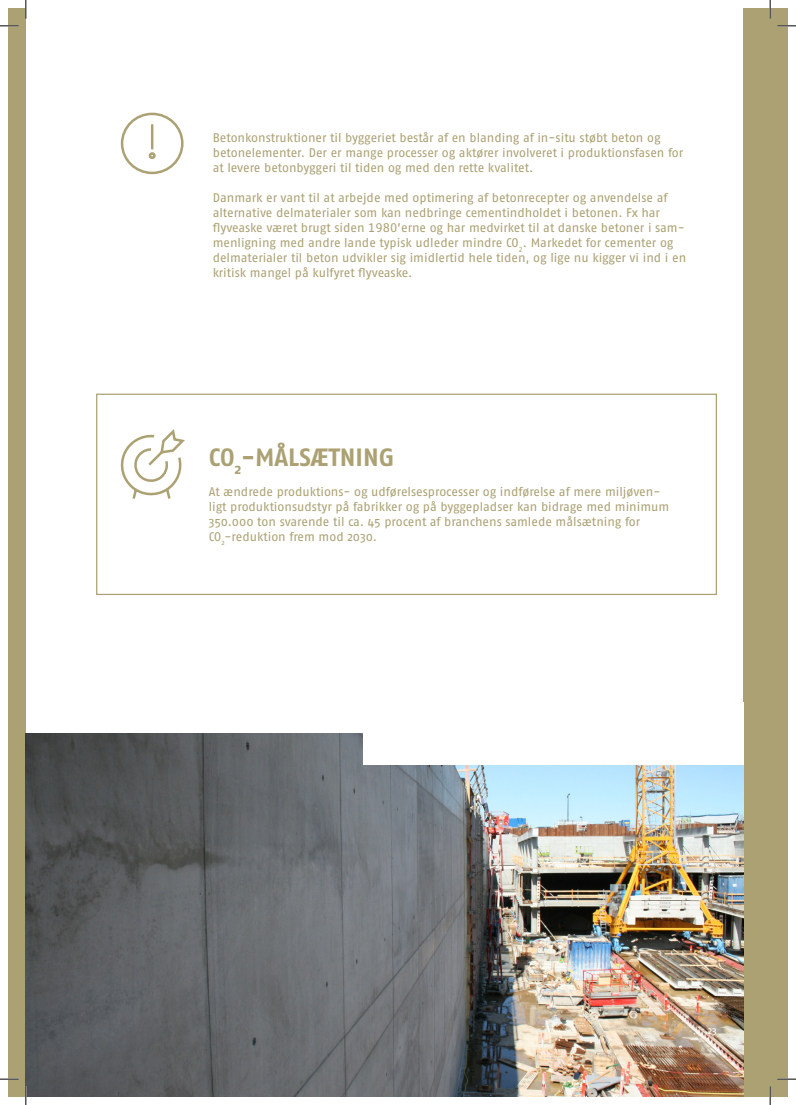
<style>
.page{position:relative;width:796px;height:1105px;background:#fff}
.page>*{position:absolute;margin:0;border:0;box-sizing:border-box;transform-origin:0 0}
.t1{font:700 25px "Fago No";color:#aba173}
.t2{font:12.5px/15px "Fago No Regular Tf";letter-spacing:-.005em;color:#aba173}
.t3{font:12.5px/15px "Fago No";color:#aba173}
.t4{font:10px "Fago No";color:#fff}
</style>
<div class="page">
<div style="left:8px;top:8px;width:18px;height:1088px;background:#aba173"></div>
<div style="left:743px;top:9px;width:45px;height:1087px;background:#aba173"></div>
<div style="left:96px;top:393px;width:621px;height:202px;border:1px solid #aba173"></div>
<svg style="left:120px;top:429px;width:65px;height:70px"></svg>
<div style="left:149px;top:152px;width:7px;height:7px;border:2px solid #aba173;border-radius:50%"></div>
<hr style="left:151px;top:125px;width:2px;height:23px;background:#aba173">
<div style="left:121px;top:113px;width:63px;height:61px;border:2px solid #aba173;border-radius:50%"></div>
<img style="left:26px;top:733px;width:717px;height:363px">
<div style="left:363px;top:702px;width:380px;height:62px;background:#fff"></div>
<svg style="left:0;top:25px;width:19px;height:2px"></svg>
<svg style="left:777px;top:25px;width:19px;height:2px"></svg>
<svg style="left:0;top:1078px;width:19px;height:1px"></svg>
<svg style="left:777px;top:1078px;width:19px;height:1px"></svg>
<svg style="left:25px;top:0;width:2px;height:19px"></svg>
<svg style="left:25px;top:1085px;width:2px;height:19px"></svg>
<svg style="left:769px;top:0;width:2px;height:19px"></svg>
<svg style="left:769px;top:1086px;width:2px;height:18px"></svg>
<p class="t2" style="left:213px;top:130px;width:472px">Betonkonstruktioner til byggeriet består af en blanding af in-situ støbt beton og betonelementer. Der er mange processer og aktører involveret i produktionsfasen for at levere betonbyggeri til tiden og med den rette kvalitet.</p>
<p class="t2" style="left:213px;top:190px;width:475px">Danmark er vant til at arbejde med optimering af betonrecepter og anvendelse af alternative delmaterialer som kan nedbringe cementindholdet i betonen. Fx har flyveaske været brugt siden 1980’erne og har medvirket til at danske betoner i sam&shy;menligning med andre lande typisk udleder mindre CO<sub>2</sub>. Markedet for cementer og delmaterialer til beton udvikler sig imidlertid hele tiden, og lige nu kigger vi ind i en kritisk mangel på kulfyret flyveaske.</p>
<p class="t1" style="left:209px;top:442px;width:187px">CO<sub>2</sub>-MÅLSÆTNING</p>
<p class="t3" style="left:209px;top:483px;width:462px">At ændrede produktions- og udførelsesprocesser og indførelse af mere miljøven&shy;ligt produktionsudstyr på fabrikker og på byggepladser kan bidrage med minimum<br>350.000 ton svarende til ca. 45 procent af branchens samlede målsætning for</p>
<p class="t3" style="left:209px;top:528px;width:170px">CO<sub>2</sub>-reduktion frem mod 2030.</p>
<p class="t4" style="left:708px;top:1024px;width:11px">23</p>
</div>
